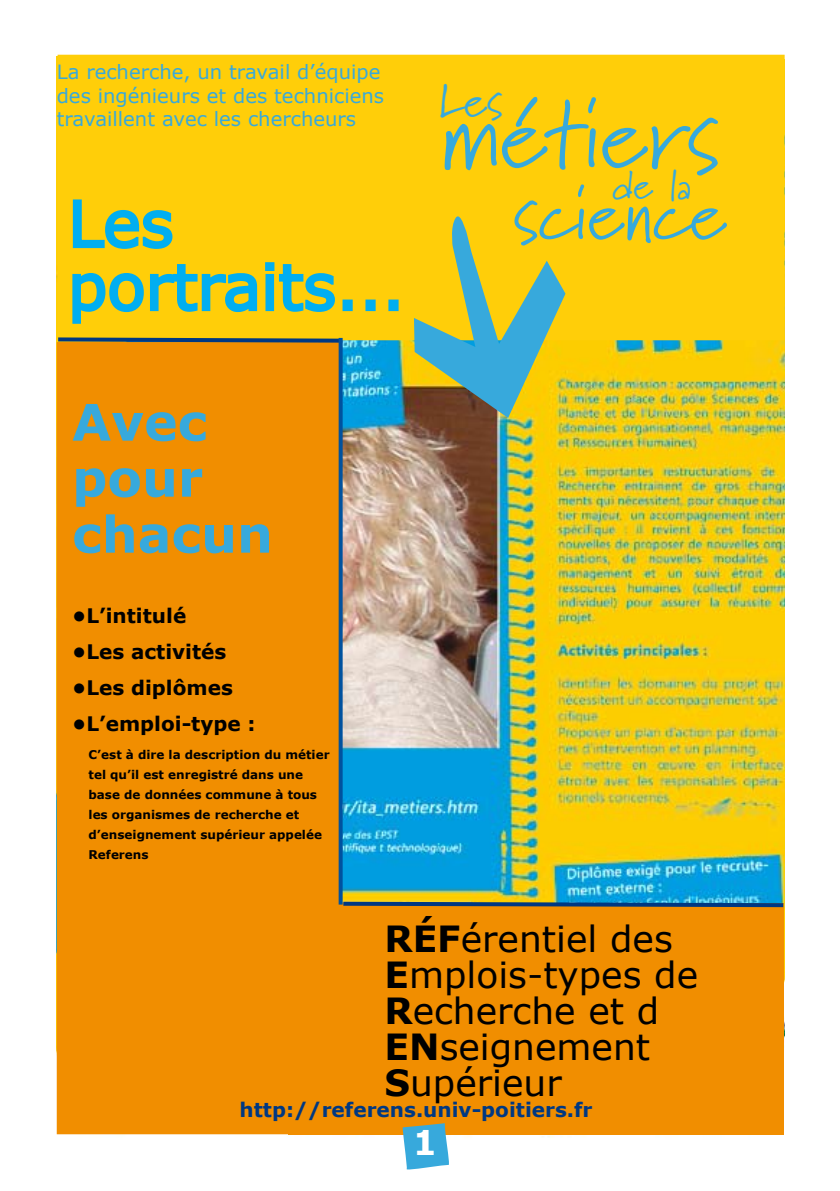
<style>
.page{position:relative;width:840px;height:1191px;background:#fff}
.page>*{position:absolute;margin:0;border:0;box-sizing:border-box;transform-origin:0 0}
.t1{font:96.4px "Marydale";letter-spacing:-.01em;color:#37a9dc}
.t2{font:75px "Marydale";letter-spacing:-.01em;color:#37a9dc}
.t3{font:63px/63px "Verdana";color:#01aef0}
.t4{font:700 50.4px/56px "Verdana";color:#37a9dc}
.t5{font:47px "Marydale";color:#37a9dc}
.t6{font:40.4px "Marydale";color:#37a9dc}
.t7{font:36px/36px "Verdana";color:#000}
.t8{font:700 34px "Verdana";color:#fff}
.t9{font:700 20px "Verdana";color:#000}
.t10{font:700 20px "Verdana";color:#003882}
.t11{font:19.6px/23.6px "Verdana";color:#37a9dc}
.t12{font:700 12px/20px "Verdana";color:#000}
.s1{font-weight:700}
</style>
<div class="page">
<img style="left:342px;top:340px;width:442px;height:740px">
<div style="left:59px;top:344px;width:278px;height:788px;background:#f18e00"></div>
<div style="left:57px;top:342px;width:282px;height:792px;border:4px solid #f18e00"></div>
<div style="left:288px;top:903px;width:494px;height:231px;background:#f18e00"></div>
<div style="left:58px;top:55px;width:726px;height:285px;background:#ffce09"></div>
<svg style="left:72px;top:199px;width:101px;height:50px"></svg>
<svg style="left:72px;top:264px;width:186px;height:60px"></svg>
<div style="left:265px;top:262px;width:9px;height:9px;border:3px solid #01aef0"></div>
<div style="left:265px;top:274px;width:9px;height:37px;border:3px solid #01aef0"></div>
<svg style="left:278px;top:264px;width:57px;height:48px"></svg>
<div style="left:342px;top:299px;width:10px;height:12px;border:3px solid #01aef0"></div>
<div style="left:365px;top:299px;width:10px;height:12px;border:3px solid #01aef0"></div>
<div style="left:388px;top:299px;width:10px;height:12px;border:3px solid #01aef0"></div>
<svg style="left:414px;top:216px;width:151px;height:202px"></svg>
<svg style="left:56px;top:335px;width:287px;height:10px"></svg>
<img style="left:334px;top:894px;width:451px;height:15px">
<svg style="left:338px;top:338px;width:4px;height:566px;background:#265b85"></svg>
<svg style="left:401px;top:1123px;width:49px;height:47px"></svg>
<h3 class="t11" style="left:57px;top:61px;width:328px">La recherche, un travail d’équipe des ingénieurs et des techniciens travaillent avec les chercheurs</h3>
<h3 class="t3" style="left:68px;top:193px;width:338px">Les portraits...</h3>
<h3 class="t4" style="left:72px;top:395px;width:202px">Avec pour chacun</h3>
<h3 class="t9" style="left:72px;top:602px;width:116px">•L’intitulé</h3>
<h3 class="t9" style="left:72px;top:638px;width:156px">•Les activités</h3>
<h3 class="t9" style="left:72px;top:674px;width:162px">•Les diplômes</h3>
<h3 class="t9" style="left:72px;top:710px;width:185px">•L’emploi-type :</h3>
<p class="t12" style="left:88px;top:744px;width:242px">C’est à dire la description du métier tel qu’il est enregistré dans une base de données commune à tous les organismes de recherche et d’enseignement supérieur appelée<br>Referens</p>
<h3 class="t5" style="left:439px;top:73px;width:65px">Les</h3>
<h1 class="t1" style="left:439px;top:78px;width:282px">métiers</h1>
<h3 class="t6" style="left:612px;top:161px;width:80px">de la</h3>
<h2 class="t2" style="left:513px;top:170px;width:215px">science</h2>
<h3 class="t7" style="left:384px;top:921px;width:315px"><span class="s1">RÉF</span>érentiel des<br><span class="s1">E</span>mplois-types de<br><span class="s1">R</span>echerche et d<br><span class="s1">EN</span>seignement<br><span class="s1">S</span>upérieur</h3>
<h3 class="t10" style="left:239px;top:1096px;width:354px">http://referens.univ-poitiers.fr</h3>
<h3 class="t8" style="left:412px;top:1120px;width:26px">1</h3>
</div>
